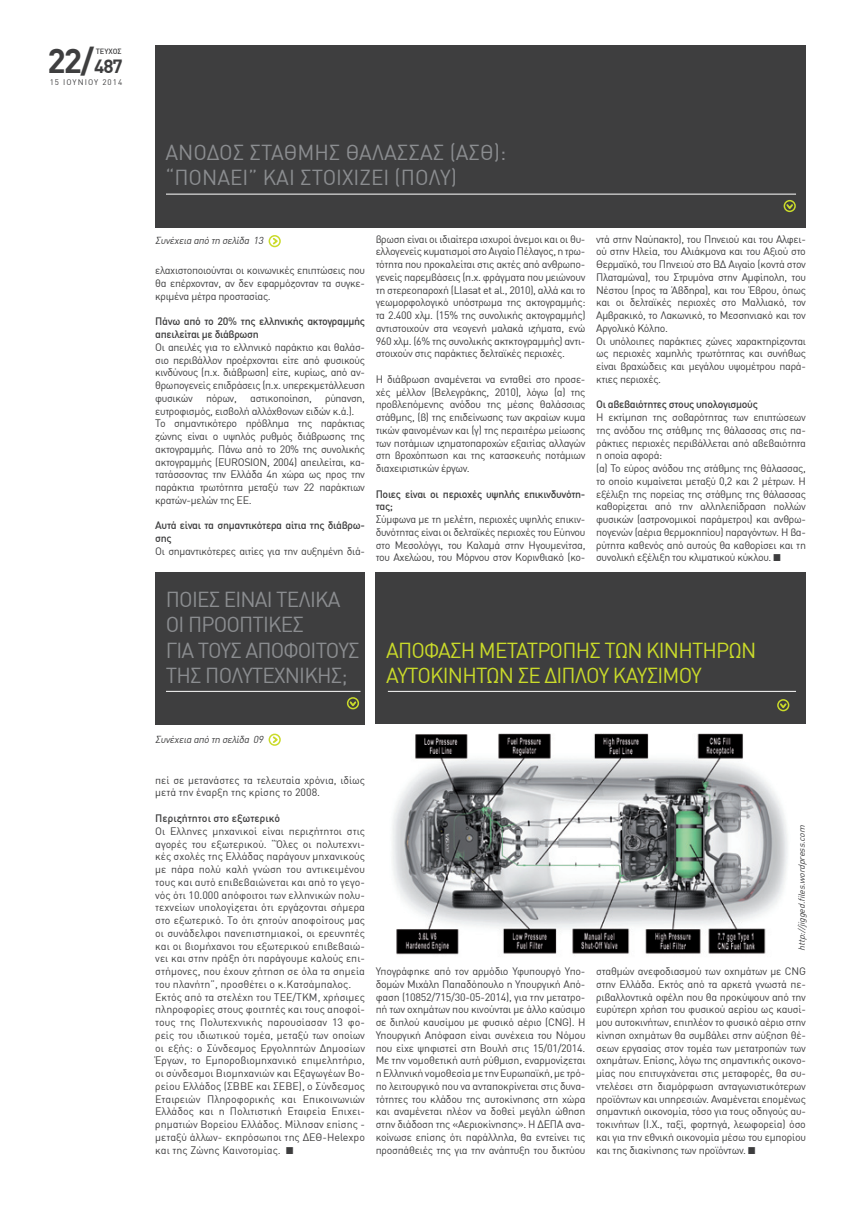
<style>
.page{position:relative;width:851px;height:1205px;background:#fff}
.page>*{position:absolute;margin:0;border:0;box-sizing:border-box;transform-origin:0 0}
.t1{font:700 33.75px "DIN Greek";color:#3e3e3f}
.t2{font:21.25px/25.5px "DIN Greek";letter-spacing:-.04em;color:#8b8d90}
.t3{font:21.25px/25.5px "DIN Greek";letter-spacing:-.04em;color:#cadb2a}
.t4{font:21.25px/25.5px "DIN Greek";color:#8b8d90}
.t5{font:10.62px/12.8px "DIN Greek";letter-spacing:-.03em;color:#3e3e3f;text-align:justify}
.t6{font:10.62px/12.8px "DIN Greek";color:#3e3e3f}
.t7{font:500 10.62px/12.8px "DIN Greek";letter-spacing:-.03em;color:#3e3e3f}
.t8{font:500 10.62px "DIN Greek";color:#3e3e3f}
.t9{font:italic 10px "DIN Greek";color:#3e3e3f}
.t10{font:italic 8.75px "DIN Greek";color:#3e3e3f}
.t11{font:8px "DIN Greek";letter-spacing:.13em;color:#3e3e3f}
.t12{font:500 7.5px "DIN Greek";color:#3e3e3f}
.s1{font-size:18.75px}
</style>
<div class="page">
<div style="left:155px;top:45px;width:650px;height:182px;background:#3e3e3f"></div>
<hr style="left:166px;top:194px;width:629px;height:1px;background:#fff">
<svg style="left:786px;top:204px;width:8px;height:7px"></svg>
<div style="left:783px;top:200px;width:12px;height:12px;border:2px solid #cadb2a;border-radius:50%"></div>
<svg style="left:271px;top:238px;width:9px;height:8px"></svg>
<div style="left:268px;top:235px;width:13px;height:12px;border:2px solid #cadb2a;border-radius:50%"></div>
<div style="left:155px;top:572px;width:210px;height:152px;background:#3e3e3f"></div>
<hr style="left:166px;top:691px;width:194px;height:1px;background:#fff">
<svg style="left:348px;top:701px;width:10px;height:7px"></svg>
<div style="left:347px;top:697px;width:12px;height:12px;border:2px solid #cadb2a;border-radius:50%"></div>
<svg style="left:271px;top:736px;width:7px;height:7px"></svg>
<div style="left:268px;top:733px;width:13px;height:13px;border:2px solid #cadb2a;border-radius:50%"></div>
<div style="left:375px;top:572px;width:430px;height:152px;background:#3e3e3f"></div>
<svg style="left:778px;top:703px;width:10px;height:7px"></svg>
<div style="left:777px;top:699px;width:12px;height:12px;border:2px solid #cadb2a;border-radius:50%"></div>
<hr style="left:388px;top:691px;width:407px;height:1px;background:#fff">
<img style="left:392px;top:733px;width:396px;height:222px">
<h1 class="t1" style="left:47px;top:41px;width:77px">22/<span class="s1">487</span></h1>
<p class="t11" style="left:50px;top:78px;width:74px">15 IOYNIOY 2014</p>
<p class="t12" style="left:96px;top:47px;width:27px">ΤΕΥΧΟΣ</p>
<h2 class="t4" style="left:165px;top:140px;width:342px">ΑΝΟΔΟΣ ΣΤΑΘΜΗΣ ΘΑΛΑΣΣΑΣ (ΑΣΘ): “ΠΟΝΑΕΙ” ΚΑΙ ΣΤΟΙΧΙΖΕΙ (ΠΟΛΥ)</h2>
<p class="t9" style="left:155px;top:235px;width:112px">Συνέχεια από τη σελίδα 13</p>
<p class="t5" style="left:155px;top:264px;width:211px">ελαχιστοποιούνται οι κοινωνικές επιπτώσεις που θα επέρχονταν, αν δεν εφαρμόζονταν τα συγκε&shy;κριμένα μέτρα προστασίας.</p>
<p class="t7" style="left:155px;top:315px;width:211px">Πάνω από το 20% της ελληνικής ακτογραμμής απειλείται με διάβρωση</p>
<p class="t5" style="left:155px;top:341px;width:211px">Οι απειλές για το ελληνικό παράκτιο και θαλάσ&shy;σιο περιβάλλον προέρχονται είτε από φυσικούς κινδύνους (π.χ. διάβρωση) είτε, κυρίως, από αν&shy;θρωπογενείς επιδράσεις (π.χ. υπερεκµετάλλευση φυσικών</p>
<p class="t5" style="left:155px;top:392px;width:211px;text-align:left;text-indent:170px">ρύπανση, ευτροφισµ ός, εισβολή αλλόχθονων ειδών κ.ά.).<br>Το σηµαντικότερο πρόβληµα της παράκτιας ζώνης είναι ο υψηλός ρυθµός διάβρωσης της ακτογραµµ ής. Πάνω από το 20% της συνολικής ακτογραµµ ής (EUROSION, 2004) απειλείται, κα&shy;τατάσσοντας την Ελλάδα 4η χώρα ως προς την παράκτια τρωτότητα µ εταξύ των 22 παράκτιων κρατών-µ ελών της ΕΕ.</p>
<p class="t7" style="left:155px;top:519px;width:211px">Αυτά είναι τα σημαντικότερα αίτια της διάβρω&shy;σης</p>
<p class="t5" style="left:155px;top:545px;width:211px">Οι σηµ αντικότερες αιτίες για την αυξηµ ένη διά-</p>
<p class="t5" style="left:206px;top:392px;width:32px">πόρων,</p>
<p class="t5" style="left:250px;top:392px;width:63px">αστικοποίηση,</p>
<p class="t5" style="left:375px;top:232px;width:211px">βρωση είναι οι ιδιαίτερα ισχυροί άνεµοι και οι θυ&shy;ελλογενείς κυµ ατισµ οί στο Αιγαίο Πέλαγος, η τρω&shy;τότητα που προκαλείται στις ακτές από ανθρωπο&shy;γενείς παρεµ βάσεις (π.χ. φράγµατα που µειώνουν τη στερεοπαροχή (Llasat et al., 2010), αλλά και το γεωµορφολογικό υπόστρωµα της ακτογραµµ ής: τα 2.400 χλµ . (15% της συνολικής ακτογραµµ ής) αντιστοιχούν στα νεογενή µ αλακά ιζήµ ατα, ενώ 960 χλµ . (6% της συνολικής ακτκτογραµµ ής) αντι&shy;στοιχούν στις παράκτιες δελταϊκές περιοχές.</p>
<p class="t5" style="left:375px;top:373px;width:211px">Η διάβρωση αναµ ένεται να ενταθεί στο προσε&shy;χές µέλλον (Βελεγράκης, 2010), λόγω (α) της προβλεπόµενης ανόδου της µέσης θαλάσσιας στάθµ ης, (β) της επιδείνωσης των ακραίων κυµα τικών φαινοµ ένων και (γ) της περαιτέρω µ είωσης των ποτάµ ιων ιζηµ ατοπαροχών εξαιτίας αλλαγών στη βροχόπτωση και της κατασκευής ποτάµ ιων διαχειριστικών έργων.</p>
<p class="t7" style="left:375px;top:487px;width:211px">Ποιες είναι οι περιοχές υψηλής επικινδυνότη&shy;τας;</p>
<p class="t5" style="left:375px;top:513px;width:211px">Σύμφωνα με τη μελέτη, περιοχές υψηλής επικιν&shy;δυνότητας είναι οι δελταϊκές περιοχές του Εύηνου στο Μεσολόγγι, του Καλαµ ά στην Ηγουµ ενίτσα, του Αχελώου, του Μόρνου στον Κορινθιακό (κο-</p>
<p class="t5" style="left:596px;top:232px;width:211px;text-align:left">ντά στην Ναύπακτο), του Πηνειού και του Αλφει&shy;ού στην Ηλεία, του Αλιάκµ ονα και του Αξιού στο Θερµ αϊκό, του Πηνειού στο Β∆ Αιγαίο (κοντά στον Πλαταµ ώνα), του Στρυµ όνα στην Αµ φίπολη, του Νέστου (προς τα Άβδηρα), και του Έβρου, όπως και οι δελταϊκές περιοχές στο Μαλλιακό, τον Αµ βρακικό, το Λακωνικό, το Μεσσηνιακό και τον Αργολικό Κόλπο.<br>Οι υπόλοιπες παράκτιες ζώνες χαρακτηρίζονται ως περιοχές χαµ ηλής τρωτότητας και συνήθως είναι βραχώδεις και µεγάλου υψοµέτρου παρά&shy;κτιες περιοχές.</p>
<p class="t7" style="left:596px;top:398px;width:163px">Οι αβεβαιότητες στους υπολογισμούς</p>
<p class="t5" style="left:596px;top:411px;width:211px;text-align:left">Η εκτίµ ηση της σοβαρότητας των επιπτώσεων της ανόδου της στάθµ ης της θάλασσας στις πα&shy;ράκτιες περιοχές περιβάλλεται από αβεβαιότητα η οποία αφορά:<br>(α) Το εύρος ανόδου της στάθµ ης της θάλασσας, το οποίο κυµ αίνεται µ εταξύ 0,2 και 2 µ έτρων. Η εξέλιξη της πορείας της στάθµ ης της θάλασσας καθορίζεται από την αλληλεπίδραση πολλών φυσικών (αστρονοµ ικοί παράµετροι) και ανθρω&shy;πογενών (αέρια θερµ οκηπίου) παραγόντων. Η βα&shy;ρύτητα καθενός από αυτούς θα καθορίσει και τη συνολική εξέλιξη του κλιµ ατικού κύκλου. ■</p>
<h2 class="t2" style="left:166px;top:586px;width:195px">ΠΟΙΕΣ ΕΙΝΑΙ ΤΕΛΙΚΑ<br>ΟΙ ΠΡΟΟΠΤΙΚΕΣ<br>ΓΙΑ ΤΟΥΣ ΑΠΟΦΟΙΤΟΥΣ<br>ΤΗΣ ΠΟΛΥΤΕΧΝΙΚΗΣ;</h2>
<h2 class="t3" style="left:386px;top:637px;width:372px">ΑΠΟΦΑΣΗ ΜΕΤΑΤΡΟΠΗΣ ΤΩΝ ΚΙΝΗΤΗΡΩΝ<br>ΑΥΤΟΚΙΝΗΤΩΝ ΣΕ ΔΙΠΛΟΥ ΚΑΥΣΙΜΟΥ</h2>
<p class="t9" style="left:155px;top:734px;width:112px">Συνέχεια από τη σελίδα 09</p>
<p class="t6" style="left:155px;top:773px;width:211px">πεί σε μετανάστες τα τελευταία χρόνια, ιδίως μετά την έναρξη της κρίσης το 2008.</p>
<p class="t8" style="left:155px;top:812px;width:126px">Περιζήτητοι στο εξωτερικό</p>
<p class="t6" style="left:155px;top:824px;width:211px">Οι Ελληνες μηχανικοί είναι περιζήτητοι στις αγορές του εξωτερικού. “Όλες οι πολυτεχνι&shy;κές σχολές της Ελλάδας παράγουν μηχανικούς με πάρα πολύ καλή γνώση του αντικειμένου τους και αυτό επιβεβαιώνεται και από το γεγο&shy;νός ότι 10.000 απόφοιτοι των ελληνικών πολυ&shy;τεχνείων υπολογίζεται ότι εργάζονται σήμερα στο εξωτερικό. Το ότι ζητούν αποφοίτους μας οι συνάδελφοι πανεπιστημιακοί, οι ερευνητές και οι βιομήχανοι του εξωτερικού επιβεβαιώ&shy;νει και στην πράξη ότι παράγουμε καλούς επι&shy;στήμονες, που έχουν ζήτηση σε όλα τα σημεία του πλανήτη”, προσθέτει ο κ.Κατσάμπαλος.<br>Εκτός από τα στελέχη του ΤΕΕ/ΤΚΜ, χρήσιμες πληροφορίες στους φοιτητές και τους αποφοί&shy;τους της Πολυτεχνικής παρουσίασαν 13 φο&shy;ρείς του ιδιωτικού τομέα, μεταξύ των οποίων οι εξής: ο Σύνδεσμος Εργοληπτών Δημοσίων Έργων, το Εμποροβιομηχανικό επιμελητήριο, οι σύνδεσμοι Βιομηχανιών και Εξαγωγέων Βο&shy;ρείου Ελλάδος (ΣΒΒΕ και ΣΕΒΕ), ο Σύνδεσμος Εταιρειών Πληροφορικής και Επικοινωνιών Ελλάδος και η Πολιτιστική Εταιρεία Επιχει&shy;ρηματιών Βορείου Ελλάδος. Μίλησαν επίσης - μεταξύ άλλων- εκπρόσωποι της ΔΕΘ-Helexpo και της Ζώνης Καινοτομίας. ■</p>
<p class="t10" style="left:796px;top:951px;width:129px;rotate:-90deg">http ://jigg ed.files.wordp ress.com</p>
<p class="t5" style="left:375px;top:965px;width:211px">Υπογράφηκε από τον αρμόδιο Υφυπουργό Υπο&shy;δομών Μιχάλη Παπαδόπουλο η Υπουργική Από&shy;φαση (10852/715/30-05-2014), για την μετατρο&shy;πή των οχημάτων που κινούνται με άλλο καύσιμο σε διπλού καυσίμου με φυσικό αέριο (CNG). Η Υπουργική Απόφαση είναι συνέχεια του Νόμου που είχε ψηφιστεί στη Βουλή στις 15/01/2014.<br>Με την νομοθετική αυτή ρύθμιση, εναρμονίζεται η Ελληνική νομοθεσία με την Ευρωπαϊκή, με τρό&shy;πο λειτουργικό που να ανταποκρίνεται στις δυνα&shy;τότητες του κλάδου της αυτοκίνησης στη χώρα και αναμένεται πλέον να δοθεί μεγάλη ώθηση στην διάδοση της «Αεριοκίνησης». Η ΔΕΠΑ ανα&shy;κοίνωσε επίσης ότι παράλληλα, θα εντείνει τις προσπάθειές της για την ανάπτυξη του δικτύου</p>
<p class="t5" style="left:596px;top:965px;width:211px">σταθμών ανεφοδιασμού των οχημάτων με CNG στην Ελλάδα. Εκτός από τα αρκετά γνωστά πε&shy;ριβαλλοντικά οφέλη που θα προκύψουν από την ευρύτερη χρήση του φυσικού αερίου ως καυσί&shy;μου αυτοκινήτων, επιπλέον το φυσικό αέριο στην κίνηση οχημάτων θα συμβάλει στην αύξηση θέ&shy;σεων εργασίας στον τομέα των μετατροπών των οχημάτων. Επίσης, λόγω της σημαντικής οικονο&shy;μίας που επιτυγχάνεται στις μεταφορές, θα συ&shy;ντελέσει στη διαμόρφωση ανταγωνιστικότερων προϊόντων και υπηρεσιών. Αναμένεται επομένως σημαντική οικονομία, τόσο για τους οδηγούς αυ&shy;τοκινήτων (Ι.Χ., ταξί, φορτηγά, λεωφορεία) όσο και για την εθνική οικονομία μέσω του εμπορίου και της διακίνησης των προϊόντων. ■</p>
</div>
